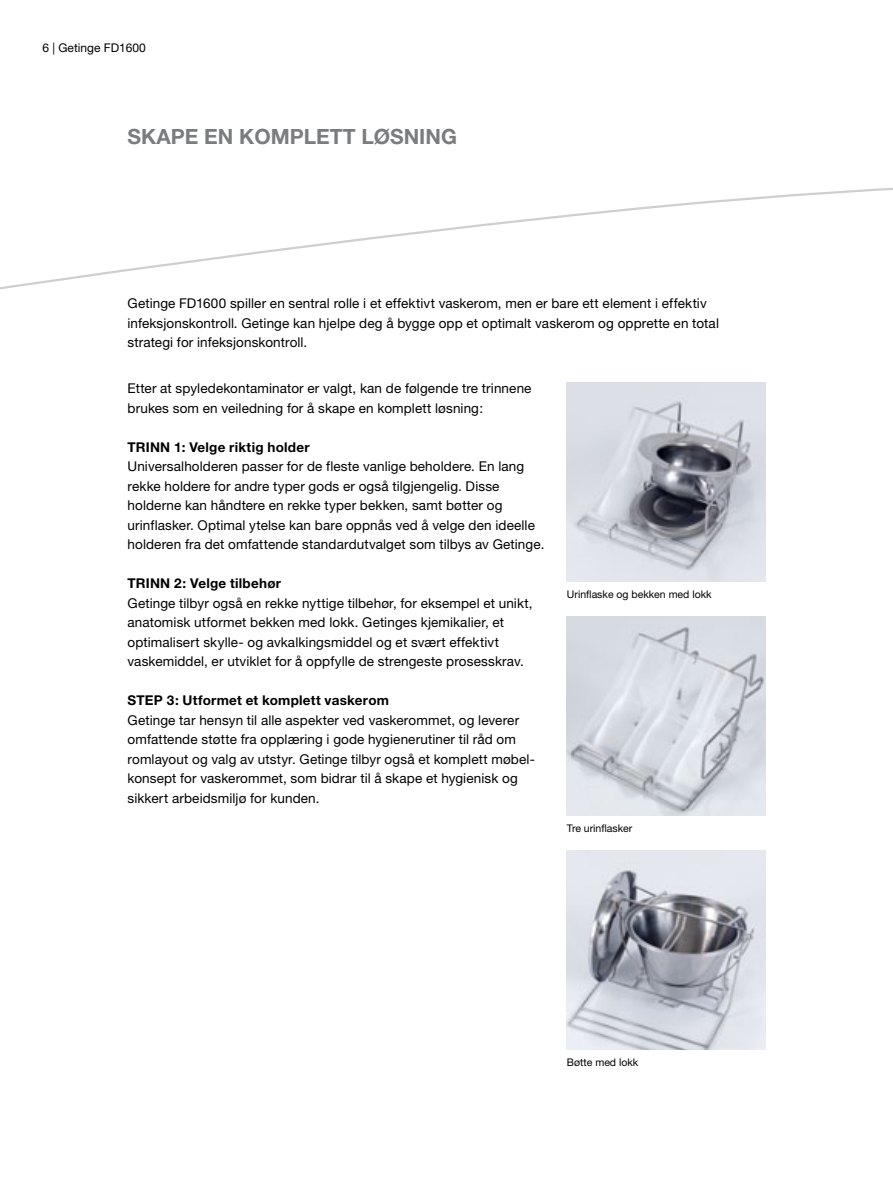
<style>
.page{position:relative;width:893px;height:1191px;background:#fff}
.page>*{position:absolute;margin:0;border:0;box-sizing:border-box;transform-origin:0 0}
.t1{font:700 21px "Helvetica Neue";color:#7b7c7e}
.t2{font:13.5px/19.5px "Helvetica Neue";letter-spacing:.01em;color:#000}
.t3{font:700 13.5px "Helvetica Neue";letter-spacing:.015em;color:#000}
.t4{font:12px "Helvetica Neue";color:#000}
.t5{font:10.5px "Helvetica Neue";color:#000}
</style>
<div class="page">
<svg style="left:0;top:187px;width:893px;height:103px"></svg>
<img style="left:567px;top:383px;width:198px;height:198px">
<img style="left:567px;top:617px;width:198px;height:198px">
<img style="left:567px;top:850px;width:198px;height:199px">
<p class="t4" style="left:43px;top:41px;width:105px">6 | Getinge FD1600</p>
<h1 class="t1" style="left:128px;top:124px;width:331px">SKAPE EN KOMPLETT LØSNING</h1>
<p class="t2" style="left:128px;top:294px;width:593px">Getinge FD1600 spiller en sentral rolle i et effektivt vaskerom, men er bare ett element i effektiv infeksjonskontroll. Getinge kan hjelpe deg å bygge opp et optimalt vaskerom og opprette en total strategi for infeksjonskontroll.</p>
<p class="t2" style="left:128px;top:379px;width:405px">Etter at spyledekontaminator er valgt, kan de følgende tre trinnene brukes som en veiledning for å skape en komplett løsning:</p>
<p class="t3" style="left:128px;top:439px;width:184px">TRINN 1: Velge riktig holder</p>
<p class="t2" style="left:128px;top:457px;width:418px">Universalholderen passer for de fleste vanlige beholdere. En lang rekke holdere for andre typer gods er også tilgjengelig. Disse holderne kan håndtere en rekke typer bekken, samt bøtter og urinflasker. Optimal ytelse kan bare oppnås ved å velge den ideelle holderen fra det omfattende standardutvalget som tilbys av Getinge.</p>
<p class="t3" style="left:128px;top:575px;width:155px">TRINN 2: Velge tilbehør</p>
<p class="t2" style="left:128px;top:593px;width:406px">Getinge tilbyr også en rekke nyttige tilbehør, for eksempel et unikt, anatomisk utformet bekken med lokk. Getinges kjemikalier, et optimalisert skylle- og avkalkingsmiddel og et svært effektivt vaskemiddel, er utviklet for å oppfylle de strengeste prosesskrav.</p>
<p class="t3" style="left:128px;top:692px;width:263px">STEP 3: Utformet et komplett vaskerom</p>
<p class="t2" style="left:128px;top:710px;width:409px">Getinge tar hensyn til alle aspekter ved vaskerommet, og leverer omfattende støtte fra opplæring i gode hygienerutiner til råd om romlayout og valg av utstyr. Getinge tilbyr også et komplett møbel&shy;konsept for vaskerommet, som bidrar til å skape et hygienisk og sikkert arbeidsmiljø for kunden.</p>
<p class="t5" style="left:567px;top:588px;width:146px">Urinflaske og bekken med lokk</p>
<p class="t5" style="left:567px;top:822px;width:67px">Tre urinflasker</p>
<p class="t5" style="left:567px;top:1056px;width:73px">Bøtte med lokk</p>
</div>
